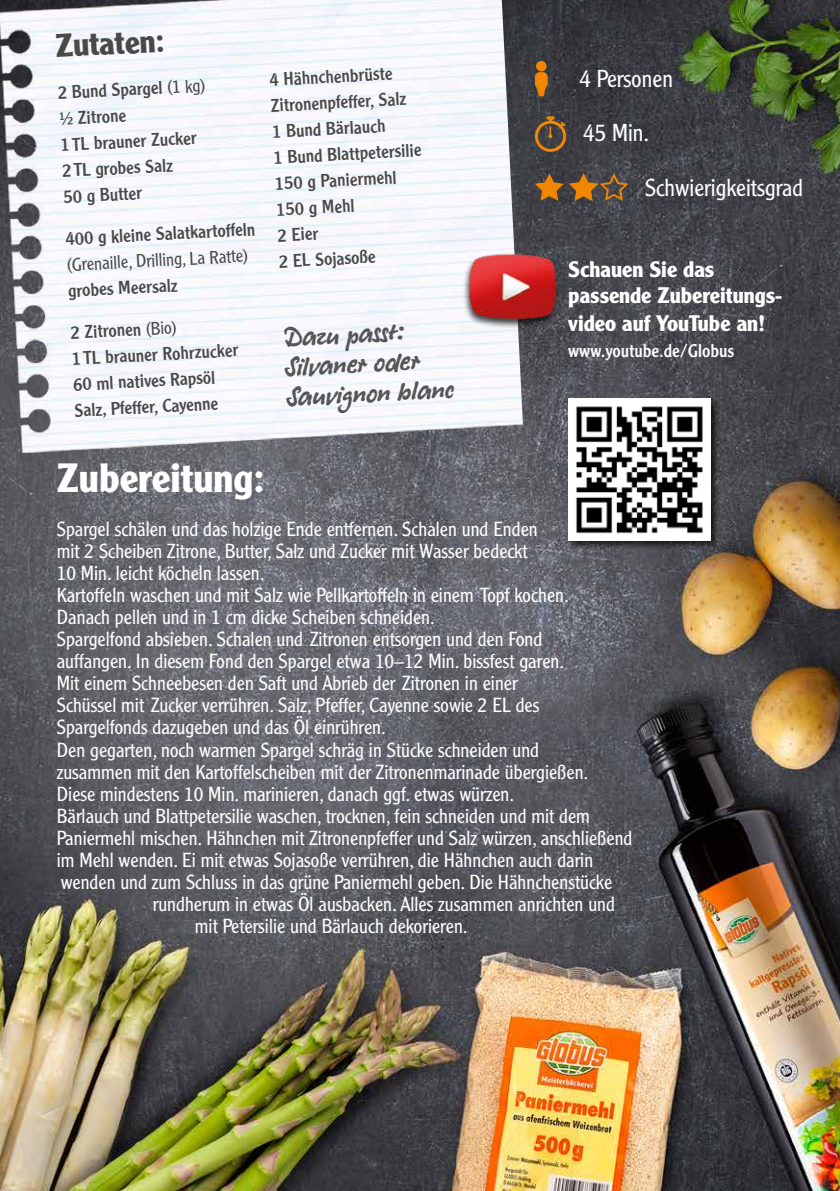
<style>
.page{position:relative;width:840px;height:1191px;background:#fff}
.page>*{position:absolute;margin:0;border:0;box-sizing:border-box;transform-origin:0 0}
.t1{font:700 40px "Clearface Gothic LT Std";color:#fff}
.t2{font:700 32px "Clearface Gothic LT Std";color:#494948}
.t3{font:600 30px/30px "Dalli";color:#565656}
.t4{font:300 24px "Clearface Gothic LT Std";color:#fff}
.t5{font:700 22px/27px "Clearface Gothic LT Std";color:#fff}
.t6{font:300 20px "Clearface Gothic LT Std";color:#fff}
.t7{font:18px/26px "Clearface Gothic LT Std";color:#494948}
.t8{font:300 18px "Clearface Gothic LT Std";color:#494948}
.t9{font:18px "Clearface Gothic LT Std";color:#fff}
.s1{font-weight:300}
</style>
<div class="page">
<img style="left:0;top:0;width:839px;height:1191px">
<img style="left:0;top:0;width:523px;height:461px">
<div style="left:535px;top:61px;width:11px;height:10px;background:#f18700;border-radius:50%"></div>
<svg style="left:534px;top:72px;width:13px;height:24px"></svg>
<svg style="left:534px;top:116px;width:32px;height:36px"></svg>
<div style="left:565px;top:396px;width:155px;height:154px;background:#000;opacity:.75"></div>
<img style="left:568px;top:399px;width:141px;height:141px">
<img style="left:454px;top:242px;width:114px;height:96px">
<svg style="left:534px;top:173px;width:29px;height:28px"></svg>
<svg style="left:569px;top:173px;width:59px;height:28px;background:#7a5933"></svg>
<h2 class="t2" style="left:54px;top:27px;width:111px;rotate:-3deg">Zutaten:</h2>
<p class="t7" style="left:57px;top:80px;width:149px;rotate:-3deg">2 Bund Spargel <span class="s1">(1 kg) </span>½ Zitrone<br>1 TL brauner Zucker<br>2 TL grobes Salz<br>50 g Butter</p>
<p class="t7" style="left:65px;top:225px;width:191px;rotate:-3deg">400 g kleine Salatkartoffeln</p>
<p class="t8" style="left:66px;top:254px;width:183px;rotate:-3deg">(Grenaille, Drilling, La Ratte)</p>
<p class="t7" style="left:68px;top:277px;width:111px;rotate:-3deg">grobes Meersalz</p>
<p class="t7" style="left:70px;top:319px;width:168px;rotate:-3deg">2 Zitronen <span class="s1">(Bio)<br></span>1 TL brauner Rohrzucker<br>60 ml natives Rapsöl<br>Salz, Pfeffer, Cayenne</p>
<h3 class="t3" style="left:281px;top:324px;width:169px;rotate:-3deg">Dazu passt:<br>Silvaner oder<br>Sauvignon blanc</h3>
<p class="t7" style="left:268px;top:66px;width:150px;rotate:-3deg">4 Hähnchenbrüste<br>Zitronenpfeffer, Salz<br>1 Bund Bärlauch<br>1 Bund Blattpetersilie<br>150 g Paniermehl<br>150 g Mehl<br>2 Eier<br>2 EL Sojasoße</p>
<p class="t4" style="left:579px;top:64px;width:95px">4 Personen</p>
<p class="t4" style="left:583px;top:118px;width:68px">45 Min.</p>
<p class="t4" style="left:644px;top:173px;width:159px">Schwierigkeitsgrad</p>
<p class="t5" style="left:568px;top:255px;width:215px">Schauen Sie das passende Zubereitungs&shy;video auf YouTube an!</p>
<p class="t9" style="left:568px;top:339px;width:167px">www.youtube.de/Globus</p>
<h1 class="t1" style="left:57px;top:455px;width:209px">Zubereitung:</h1>
<p class="t6" style="left:57px;top:517px;width:482px">Spargel schälen und das holzige Ende entfernen. Schalen und Enden</p>
<p class="t6" style="left:57px;top:539px;width:472px">mit 2 Scheiben Zitrone, Butter, Salz und Zucker mit Wasser bedeckt</p>
<p class="t6" style="left:57px;top:561px;width:209px">10 Min. leicht köcheln lassen.</p>
<p class="t6" style="left:57px;top:583px;width:513px">Kartoffeln waschen und mit Salz wie Pellkartoffeln in einem Topf kochen.</p>
<p class="t6" style="left:57px;top:605px;width:379px">Danach pellen und in 1 cm dicke Scheiben schneiden.</p>
<p class="t6" style="left:57px;top:627px;width:487px">Spargelfond absieben. Schalen und Zitronen entsorgen und den Fond</p>
<p class="t6" style="left:57px;top:649px;width:508px">auffangen. In diesem Fond den Spargel etwa 10–12 Min. bissfest garen.</p>
<p class="t6" style="left:57px;top:671px;width:462px">Mit einem Schneebesen den Saft und Abrieb der Zitronen in einer</p>
<p class="t6" style="left:57px;top:693px;width:484px">Schüssel mit Zucker verrühren. Salz, Pfeffer, Cayenne sowie 2 EL des</p>
<p class="t6" style="left:57px;top:715px;width:330px">Spargelfonds dazugeben und das Öl einrühren.</p>
<p class="t6" style="left:57px;top:737px;width:483px">Den gegarten, noch warmen Spargel schräg in Stücke schneiden und</p>
<p class="t6" style="left:57px;top:759px;width:533px">zusammen mit den Kartoffelscheiben mit der Zitronenmarinade übergießen.</p>
<p class="t6" style="left:57px;top:781px;width:459px">Diese mindestens 10 Min. marinieren, danach ggf. etwas würzen.</p>
<p class="t6" style="left:57px;top:803px;width:534px">Bärlauch und Blattpetersilie waschen, trocknen, fein schneiden und mit dem</p>
<p class="t6" style="left:57px;top:825px;width:577px">Paniermehl mischen. Hähnchen mit Zitronenpfeffer und Salz würzen, anschließend</p>
<p class="t6" style="left:57px;top:847px;width:537px">im Mehl wenden. Ei mit etwas Sojasoße verrühren, die Hähnchen auch darin</p>
<p class="t6" style="left:61px;top:869px;width:552px">wenden und zum Schluss in das grüne Paniermehl geben. Die Hähnchenstücke</p>
<p class="t6" style="left:153px;top:891px;width:463px">rundherum in etwas Öl ausbacken. Alles zusammen anrichten und</p>
<p class="t6" style="left:195px;top:913px;width:274px">mit Petersilie und Bärlauch dekorieren.</p>
</div>
